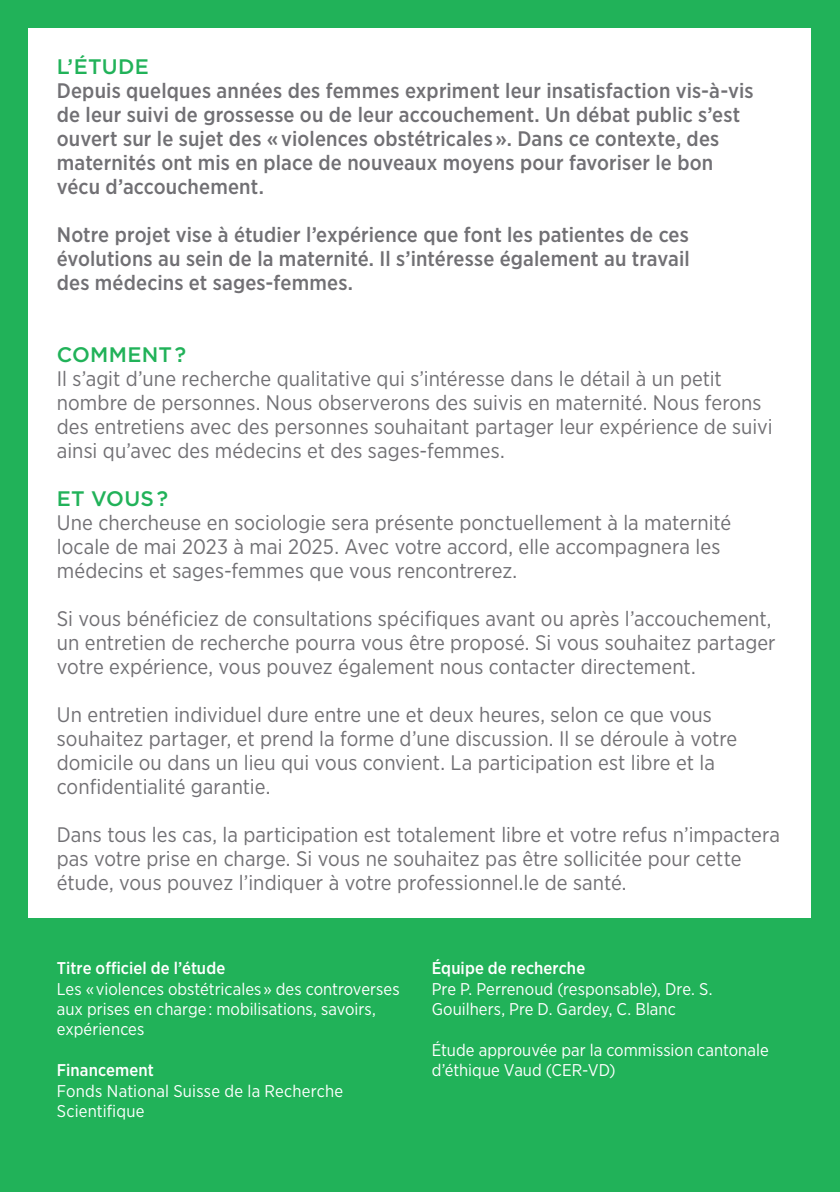
<style>
.page{position:relative;width:840px;height:1192px;background:#21b259}
.page>*{position:absolute;margin:0;border:0;box-sizing:border-box;transform-origin:0 0}
.Texte_courant{font:21px/24px "Gotham Narrow";letter-spacing:.005em;color:#717074}
.Texte_courant-2{font:500 21px/24px "Gotham Narrow";letter-spacing:.01em;color:#717074}
.Texte_courant-3{font:500 21px "Gotham";letter-spacing:.015em;color:#21b259}
.Texte_courant-4{font:17px/20.4px "Gotham Narrow";letter-spacing:.005em;color:#fff}
.Texte_courant-5{font:500 17px "Gotham Narrow";letter-spacing:.005em;color:#fff}
.s1{font-weight:500}
</style>
<div class="page">
<div style="left:28px;top:28px;width:783px;height:890px;background:#fff"></div>
<p class="Texte_courant-3" style="left:57px;top:52px;width:94px">L’ÉTUDE</p>
<p class="Texte_courant-2" style="left:57px;top:78px;width:698px">Depuis quelques années des femmes expriment leur insatisfaction vis-à-vis de leur suivi de grossesse ou de leur accouchement. Un débat public s’est ouvert sur le sujet des « violences obstétricales ». Dans ce contexte, des maternités ont mis en place de nouveaux moyens pour favoriser le bon vécu d’accouchement.</p>
<p class="Texte_courant-2" style="left:57px;top:222px;width:634px;text-align:justify">Notre projet vise à étudier l’expérience que font les patientes de ces évolutions au sein de la maternité. Il s’intéresse également au travail des médecins et sages-femmes.</p>
<p class="Texte_courant-3" style="left:57px;top:340px;width:131px">COMMENT ?</p>
<p class="Texte_courant" style="left:57px;top:366px;width:717px">Il s’agit d’une recherche qualitative qui s’intéresse dans le détail à un petit nombre de personnes. Nous observerons des suivis en maternité. Nous ferons des entretiens avec des personnes souhaitant partager leur expérience de suivi ainsi qu’avec des médecins et des sages-femmes.</p>
<p class="Texte_courant-3" style="left:57px;top:484px;width:113px">ET VOUS ?</p>
<p class="Texte_courant" style="left:57px;top:510px;width:676px">Une chercheuse en sociologie sera présente ponctuellement à la maternité locale de mai 2023 à mai 2025. Avec votre accord, elle accompagnera les médecins et sages-femmes que vous rencontrerez.</p>
<p class="Texte_courant" style="left:57px;top:606px;width:720px">Si vous bénéficiez de consultations spécifiques avant ou après l’accouchement, un entretien de recherche pourra vous être proposé. Si vous souhaitez partager votre expérience, vous pouvez également nous contacter directement.</p>
<p class="Texte_courant" style="left:57px;top:702px;width:682px">Un entretien individuel dure entre une et deux heures, selon ce que vous souhaitez partager, et prend la forme d’une discussion. Il se déroule à votre domicile ou dans un lieu qui vous convient. La participation est libre et la confidentialité garantie.</p>
<p class="Texte_courant" style="left:57px;top:822px;width:725px">Dans tous les cas, la participation est totalement libre et votre refus n’impactera pas votre prise en charge. Si vous ne souhaitez pas être sollicitée pour cette étude, vous pouvez l’indiquer à votre professionnel.le de santé.</p>
<p class="Texte_courant-4" style="left:57px;top:958px;width:344px"><span class="s1">Titre officiel de l’étude<br></span>Les « violences obstétricales » des controverses aux prises en charge : mobilisations, savoirs, expériences</p>
<p class="Texte_courant-5" style="left:57px;top:1059px;width:99px">Financement</p>
<p class="Texte_courant-4" style="left:57px;top:1080px;width:288px">Fonds National Suisse de la Recherche<br>Scientifique</p>
<p class="Texte_courant-5" style="left:432px;top:957px;width:155px">Équipe de recherche</p>
<p class="Texte_courant-4" style="left:432px;top:978px;width:282px">Pre P. Perrenoud (responsable), Dre. S.<br>Gouilhers, Pre D. Gardey, C. Blanc</p>
<p class="Texte_courant-4" style="left:432px;top:1039px;width:338px">Étude approuvée par la commission cantonale d’éthique Vaud (CER-VD)</p>
</div>
